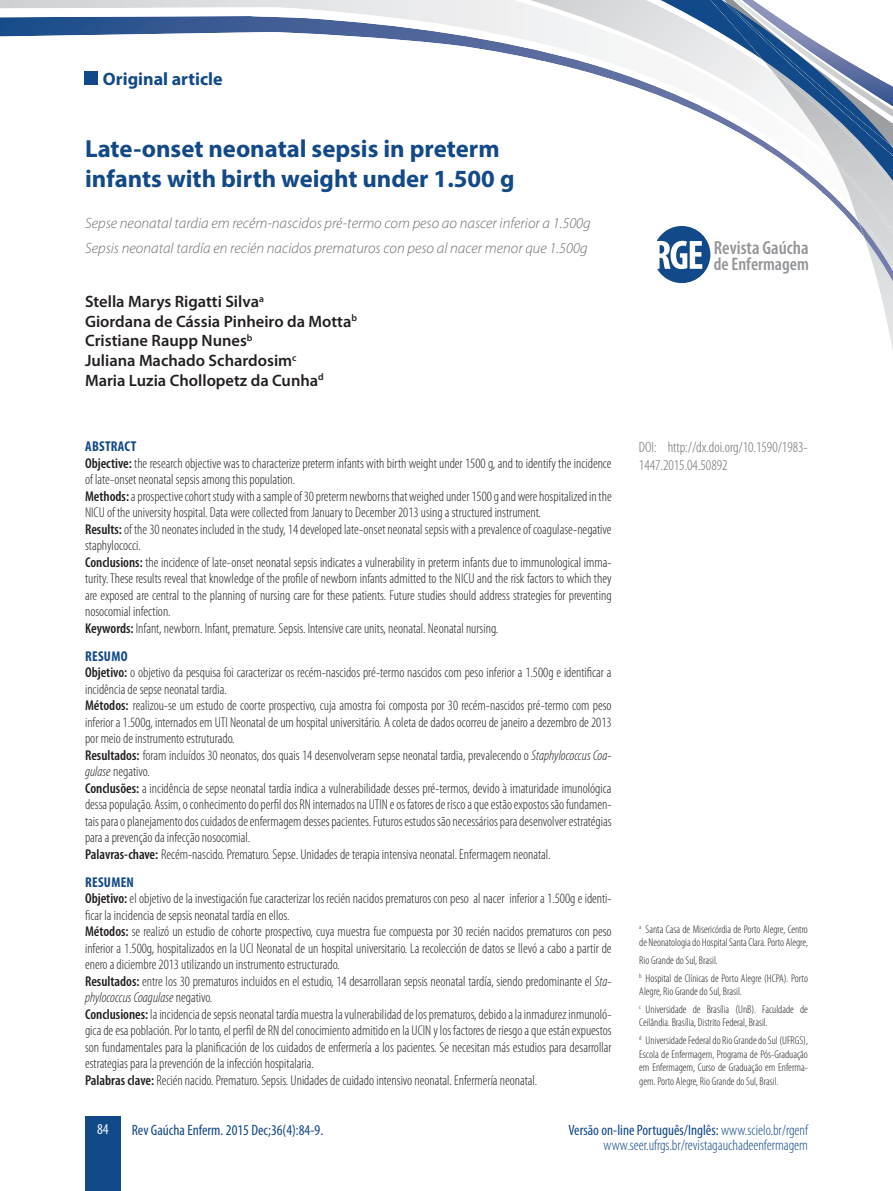
<style>
.page{position:relative;width:893px;height:1191px;background:#fff}
.page>*{position:absolute;margin:0;border:0;box-sizing:border-box;transform-origin:0 0}
.t1{font:700 24.75px/29.7px "Myriad Pro";color:#124988}
.t2{font:600 condensed 19.05px "Myriad Pro";color:#939598}
.t3{font:600 condensed 18.15px "Myriad Pro";color:#939598}
.t4{font:700 18px "Myriad Pro";color:#124988}
.t5{font:600 16.5px/19.5px "Myriad Pro";color:#231f20}
.t6{font:italic 300 15px/25px "Myriad Pro";color:#6c6d70}
.t7{font:300 condensed 15px/15px "Myriad Pro";color:#124988;text-align:right}
.t8{font:300 condensed 15px/18px "Myriad Pro";color:#6c6d70}
.t9{font:condensed 15px "Myriad Pro";color:#124988}
.t10{font:condensed 15px "Myriad Pro";color:#fff}
.t11{font:300 condensed 14.25px/16.5px "Myriad Pro";color:#231f20}
.t12{font:300 condensed 11.25px/13.5px "Myriad Pro";color:#231f20}
.s1{font-weight:700;color:#124988}
.s2{font-weight:600}
.s3{font-style:italic}
.s4{font-weight:400}
</style>
<div class="page">
<div style="left:85px;top:1116px;width:36px;height:75px;background:#124988"></div>
<svg style="left:0;top:0;width:657px;height:95px"></svg>
<svg style="left:657px;top:0;width:236px;height:350px"></svg>
<div style="left:85px;top:72px;width:13px;height:13px;background:#124988"></div>
<p class="t4" style="left:103px;top:72px;width:121px">Original article</p>
<h1 class="t1" style="left:85px;top:136px;width:431px">Late-onset neonatal sepsis in preterm infants with birth weight under 1.500 g</h1>
<p class="t6" style="left:85px;top:211px;width:507px">Sepse neonatal tardia em recém-nascidos pré-termo com peso ao nascer inferior a 1.500g<br>Sepsis neonatal tardía en recién nacidos prematuros con peso al nacer menor que 1.500g</p>
<p class="t5" style="left:85px;top:293px;width:273px">Stella Marys Rigatti Silva<sup>a<br></sup>Giordana de Cássia Pinheiro da Motta<sup>b<br></sup>Cristiane Raupp Nunes<sup>b<br></sup>Juliana Machado Schardosim<sup>c<br></sup>Maria Luzia Chollopetz da Cunha<sup>d</sup></p>
<p class="t11" style="left:85px;top:440px;width:528px"><span class="s1">ABSTRACT<br></span><span class="s2">Objective:</span> the research objective was to characterize preterm infants with birth weight under 1500 g, and to identify the incidence of late-onset neonatal sepsis among this population.<br><span class="s2">Methods:</span> a prospective cohort study with a sample of 30 preterm newborns that weighed under 1500 g and were hospitalized in the NICU of the university hospital. Data were collected from January to December 2013 using a structured instrument.<br><span class="s2">Results:</span> of the 30 neonates included in the study, 14 developed late-onset neonatal sepsis with a prevalence of coagulase-negative staphylococci.<br><span class="s2">Conclusions:</span> the incidence of late-onset neonatal sepsis indicates a vulnerability in preterm infants due to immunological imma&shy;turity. These results reveal that knowledge of the profile of newborn infants admitted to the NICU and the risk factors to which they are exposed are central to the planning of nursing care for these patients. Future studies should address strategies for preventing nosocomial infection.<br><span class="s2">Keywords:</span> Infant, newborn. Infant, premature. Sepsis. Intensive care units, neonatal. Neonatal nursing.</p>
<p class="t11" style="left:85px;top:649px;width:528px"><span class="s1">RESUMO<br></span><span class="s2">Objetivo:</span> o objetivo da pesquisa foi caracterizar os recém-nascidos pré-termo nascidos com peso inferior a 1.500g e identificar a incidência de sepse neonatal tardia.<br><span class="s2">Métodos:</span> realizou-se um estudo de coorte prospectivo, cuja amostra foi composta por 30 recém-nascidos pré-termo com peso inferior a 1.500g, internados em UTI Neonatal de um hospital universitário. A coleta de dados ocorreu de janeiro a dezembro de 2013 por meio de instrumento estruturado.<br><span class="s2">Resultados:</span> foram incluídos 30 neonatos, dos quais 14 desenvolveram sepse neonatal tardia, prevalecendo o <span class="s3">Staphylococcus Coa&shy;gulase</span> negativo.<br><span class="s2">Conclusões:</span> a incidência de sepse neonatal tardia indica a vulnerabilidade desses pré-termos, devido à imaturidade imunológica dessa população. Assim, o conhecimento do perfil dos RN internados na UTIN e os fatores de risco a que estão expostos são fundamen&shy;tais para o planejamento dos cuidados de enfermagem desses pacientes. Futuros estudos são necessários para desenvolver estratégias para a prevenção da infecção nosocomial.<br><span class="s2">Palavras-chave:</span> Recém-nascido. Prematuro. Sepse. Unidades de terapia intensiva neonatal. Enfermagem neonatal.</p>
<p class="t11" style="left:85px;top:875px;width:528px"><span class="s1">RESUMEN<br></span><span class="s2">Objetivo:</span> el objetivo de la investigación fue caracterizar los recién nacidos prematuros con peso al nacer inferior a 1.500g e identi&shy;ficar la incidencia de sepsis neonatal tardía en ellos.<br><span class="s2">Métodos:</span> se realizó un estudio de cohorte prospectivo, cuya muestra fue compuesta por 30 recién nacidos prematuros con peso inferior a 1.500g, hospitalizados en la UCI Neonatal de un hospital universitario. La recolección de datos se llevó a cabo a partir de enero a diciembre 2013 utilizando un instrumento estructurado.<br><span class="s2">Resultados:</span> entre los 30 prematuros incluidos en el estudio, 14 desarrollaran sepsis neonatal tardía, siendo predominante el <span class="s3">Sta&shy;phylococcus Coagulase</span> negativo.<br><span class="s2">Conclusiones:</span> la incidencia de sepsis neonatal tardía muestra la vulnerabilidad de los prematuros, debido a la inmadurez inmunoló&shy;gica de esa población. Por lo tanto, el perfil de RN del conocimiento admitido en la UCIN y los factores de riesgo a que están expuestos son fundamentales para la planificación de los cuidados de enfermería a los pacientes. Se necesitan más estudios para desarrollar estrategias para la prevención de la infección hospitalaria.<br><span class="s2">Palabras clave:</span> Recién nacido. Prematuro. Sepsis. Unidades de cuidado intensivo neonatal. Enfermería neonatal.</p>
<h2 class="t2" style="left:714px;top:240px;width:96px">Revista Gaúcha</h2>
<p class="t3" style="left:714px;top:257px;width:96px">de Enfermagem</p>
<p class="t8" style="left:639px;top:439px;width:171px">DOI: http://dx.doi.org/10.1590/1983-<br>1447.2015.04.50892</p>
<p class="t12" style="left:639px;top:923px;width:170px"><sup>a</sup> Santa Casa de Misericórdia de Porto Alegre, Centro de Neonatologia do Hospital Santa Clara. Porto Alegre,</p>
<p class="t12" style="left:639px;top:952px;width:170px;line-height:17.7px">Rio Grande do Sul, Brasil.<br><sup>b</sup> Hospital de Clínicas de Porto Alegre (HCPA). Porto</p>
<p class="t12" style="left:639px;top:983px;width:170px;line-height:17.7px">Alegre, Rio Grande do Sul, Brasil.<br><sup>c</sup> Universidade de Brasília (UnB). Faculdade de</p>
<p class="t12" style="left:639px;top:1014px;width:170px;line-height:17.7px">Ceilândia. Brasília, Distrito Federal, Brasil.<br><sup>d</sup> Universidade Federal do Rio Grande do Sul (UFRGS),</p>
<p class="t12" style="left:639px;top:1048px;width:170px;text-align:justify">Escola de Enfermagem, Programa de Pós-Graduação em Enfermagem, Curso de Graduação em Enferma&shy;gem. Porto Alegre, Rio Grande do Sul, Brasil.</p>
<p class="t10" style="left:97px;top:1123px;width:13px">84</p>
<p class="t9" style="left:132px;top:1124px;width:193px">Rev Gaúcha Enferm. 2015 Dec;36(4):84-9.</p>
<p class="t7" style="left:569px;top:1124px;width:241px"><span class="s4">Versão on-line Português/Inglês:</span> www.scielo.br/rgenf www.seer.ufrgs.br/revistagauchadeenfermagem</p>
</div>
